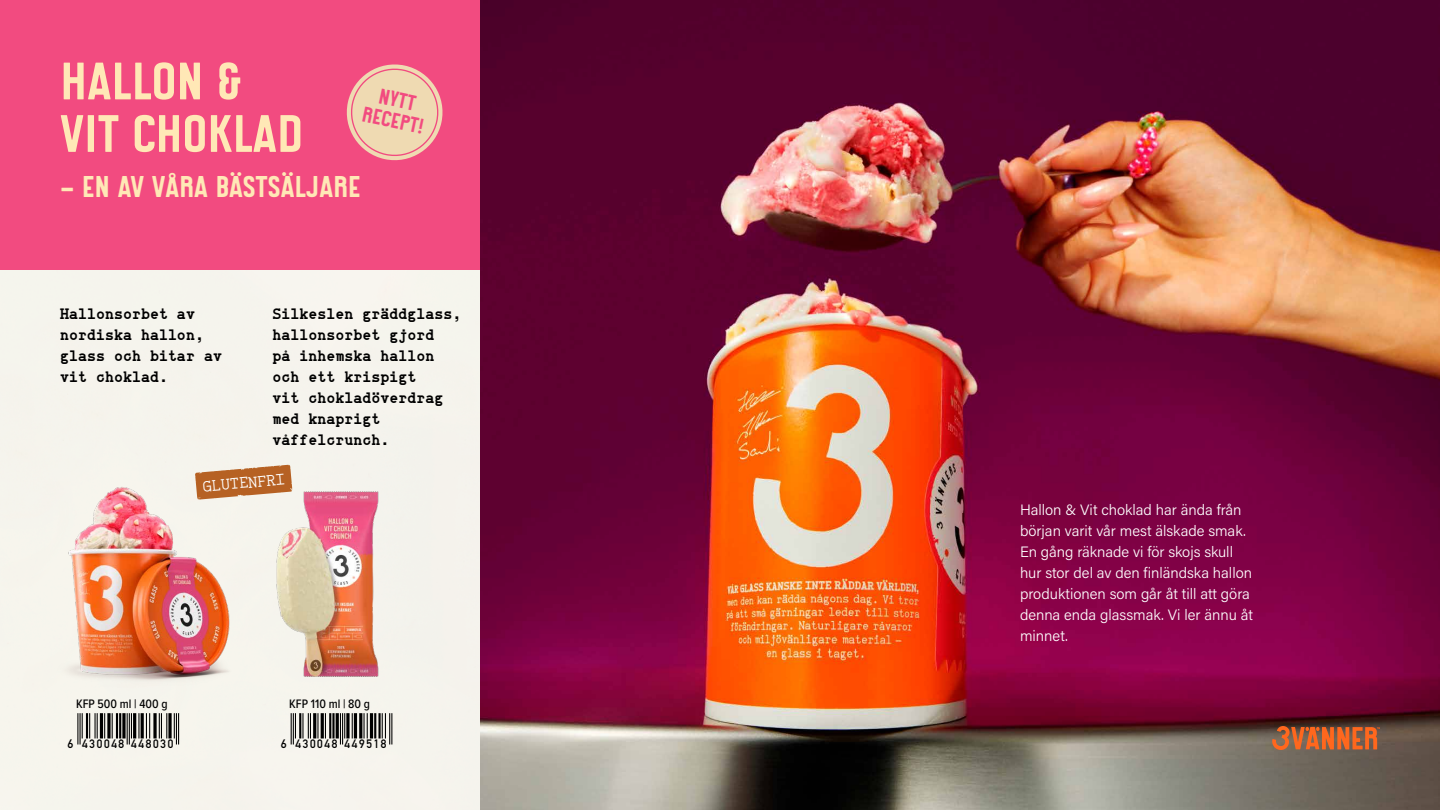
<style>
.page{position:relative;width:1440px;height:810px;background:#fff}
.page>*{position:absolute;margin:0;border:0;box-sizing:border-box;transform-origin:0 0}
.t1{font:52.5px/52.5px "Maineri Bold Soft";color:#ffe8b6}
.t2{font:30px "Maineri Bold Soft";color:#ffe8b6}
.t3{font:21.6px/21.6px "Maineri Bold Soft";color:#f24b80;text-align:center}
.t4{font:15.3px "NB Typewriter Pro";color:#fff}
.t5{font:300 15px/21px "Acumin Pro";color:#fff}
.t6{font:700 15px/21px "NB Typewriter Pro";color:#000}
.t7{font:500 12.75px "Proxima Nova Cond";color:#000}
.t8{font:700 12px "DIN Alternate";letter-spacing:.125em;color:#000}
</style>
<div class="page">
<div style="left:0;top:0;width:480px;height:270px;background:#f24b80"></div>
<img style="left:480px;top:0;width:960px;height:810px">
<img style="left:273px;top:490px;width:109px;height:187px">
<img style="left:10px;top:465px;width:263px;height:238px">
<svg style="left:195px;top:464px;width:98px;height:36px"></svg>
<svg style="left:1272px;top:726px;width:108px;height:24px"></svg>
<hr style="left:291px;top:713px;width:1px;height:32px;background:#000">
<hr style="left:293px;top:713px;width:1px;height:32px;background:#000">
<svg style="left:295px;top:713px;width:1px;height:25px"></svg>
<hr style="left:299px;top:713px;width:2px;height:25px;background:#000">
<hr style="left:302px;top:713px;width:2px;height:25px;background:#000">
<svg style="left:308px;top:713px;width:3px;height:25px"></svg>
<hr style="left:313px;top:713px;width:3px;height:25px;background:#000">
<hr style="left:317px;top:713px;width:2px;height:25px;background:#000">
<hr style="left:321px;top:713px;width:3px;height:25px;background:#000">
<svg style="left:325px;top:713px;width:1px;height:25px"></svg>
<hr style="left:329px;top:713px;width:2px;height:25px;background:#000">
<hr style="left:332px;top:713px;width:3px;height:25px;background:#000">
<hr style="left:336px;top:713px;width:3px;height:25px;background:#000">
<hr style="left:340px;top:713px;width:1px;height:32px;background:#000">
<hr style="left:342px;top:713px;width:1px;height:32px;background:#000">
<svg style="left:344px;top:713px;width:1px;height:25px"></svg>
<svg style="left:346px;top:713px;width:4px;height:25px"></svg>
<svg style="left:352px;top:713px;width:1px;height:25px"></svg>
<hr style="left:354px;top:713px;width:3px;height:25px;background:#000">
<hr style="left:359px;top:713px;width:3px;height:25px;background:#000">
<hr style="left:363px;top:713px;width:2px;height:25px;background:#000">
<svg style="left:367px;top:713px;width:1px;height:25px"></svg>
<hr style="left:370px;top:713px;width:3px;height:25px;background:#000">
<hr style="left:374px;top:713px;width:2px;height:25px;background:#000">
<hr style="left:378px;top:713px;width:3px;height:25px;background:#000">
<svg style="left:382px;top:713px;width:4px;height:25px"></svg>
<hr style="left:389px;top:713px;width:1px;height:32px;background:#000">
<hr style="left:391px;top:713px;width:1px;height:32px;background:#000">
<hr style="left:77px;top:713px;width:1px;height:32px;background:#000">
<hr style="left:80px;top:713px;width:1px;height:32px;background:#000">
<svg style="left:82px;top:713px;width:1px;height:25px"></svg>
<hr style="left:86px;top:713px;width:2px;height:25px;background:#000">
<svg style="left:89px;top:713px;width:9px;height:25px"></svg>
<hr style="left:100px;top:713px;width:3px;height:25px;background:#000">
<svg style="left:104px;top:713px;width:1px;height:25px"></svg>
<svg style="left:107px;top:713px;width:4px;height:25px"></svg>
<svg style="left:112px;top:713px;width:1px;height:25px"></svg>
<hr style="left:116px;top:713px;width:2px;height:25px;background:#000">
<hr style="left:119px;top:713px;width:2px;height:25px;background:#000">
<svg style="left:122px;top:713px;width:4px;height:25px"></svg>
<hr style="left:127px;top:713px;width:1px;height:32px;background:#000">
<hr style="left:129px;top:713px;width:1px;height:32px;background:#000">
<svg style="left:131px;top:713px;width:1px;height:25px"></svg>
<hr style="left:133px;top:713px;width:3px;height:25px;background:#000">
<hr style="left:138px;top:713px;width:2px;height:25px;background:#000">
<hr style="left:141px;top:713px;width:3px;height:25px;background:#000">
<svg style="left:146px;top:713px;width:4px;height:25px"></svg>
<svg style="left:153px;top:713px;width:4px;height:25px"></svg>
<svg style="left:159px;top:713px;width:8px;height:25px"></svg>
<svg style="left:168px;top:713px;width:4px;height:25px"></svg>
<svg style="left:174px;top:713px;width:1px;height:25px"></svg>
<hr style="left:176px;top:713px;width:1px;height:32px;background:#000">
<hr style="left:178px;top:713px;width:1px;height:32px;background:#000">
<svg style="left:346px;top:64px;width:97px;height:97px"></svg>
<h1 class="t1" style="left:60px;top:56px;width:244px">HALLON &amp;<br>VIT CHOKLAD</h1>
<h2 class="t2" style="left:60px;top:171px;width:302px">– EN AV VÅRA BÄSTSÄLJARE</h2>
<h3 class="t3" style="left:369px;top:82px;width:64px;rotate:12deg">NYTT<br>RECEPT!</h3>
<p class="t6" style="left:60px;top:303px;width:163px">Hallonsorbet av nordiska hallon, glass och bitar av vit choklad.</p>
<p class="t6" style="left:273px;top:303px;width:191px">Silkeslen gräddglass, hallonsorbet gjord<br>på inhemska hallon och ett krispigt<br>vit chokladöverdrag med knaprigt våffelcrunch.</p>
<p class="t4" style="left:202px;top:478px;width:84px;rotate:-5deg">GLUTENFRI</p>
<p class="t7" style="left:76px;top:694px;width:93px">KFP 500 ml | 400 g</p>
<p class="t8" style="left:68px;top:735px;width:107px">6 430048 448030</p>
<p class="t7" style="left:289px;top:694px;width:82px">KFP 110 ml | 80 g</p>
<p class="t8" style="left:281px;top:735px;width:107px">6 430048 449518</p>
<p class="t5" style="left:1020px;top:499px;width:234px">Hallon &amp; Vit choklad har ända från början varit vår mest älskade smak.<br>En gång räknade vi för skojs skull hur stor del av den finländska hallon produktionen som går åt till att göra denna enda glassmak. Vi ler ännu åt minnet.</p>
</div>
